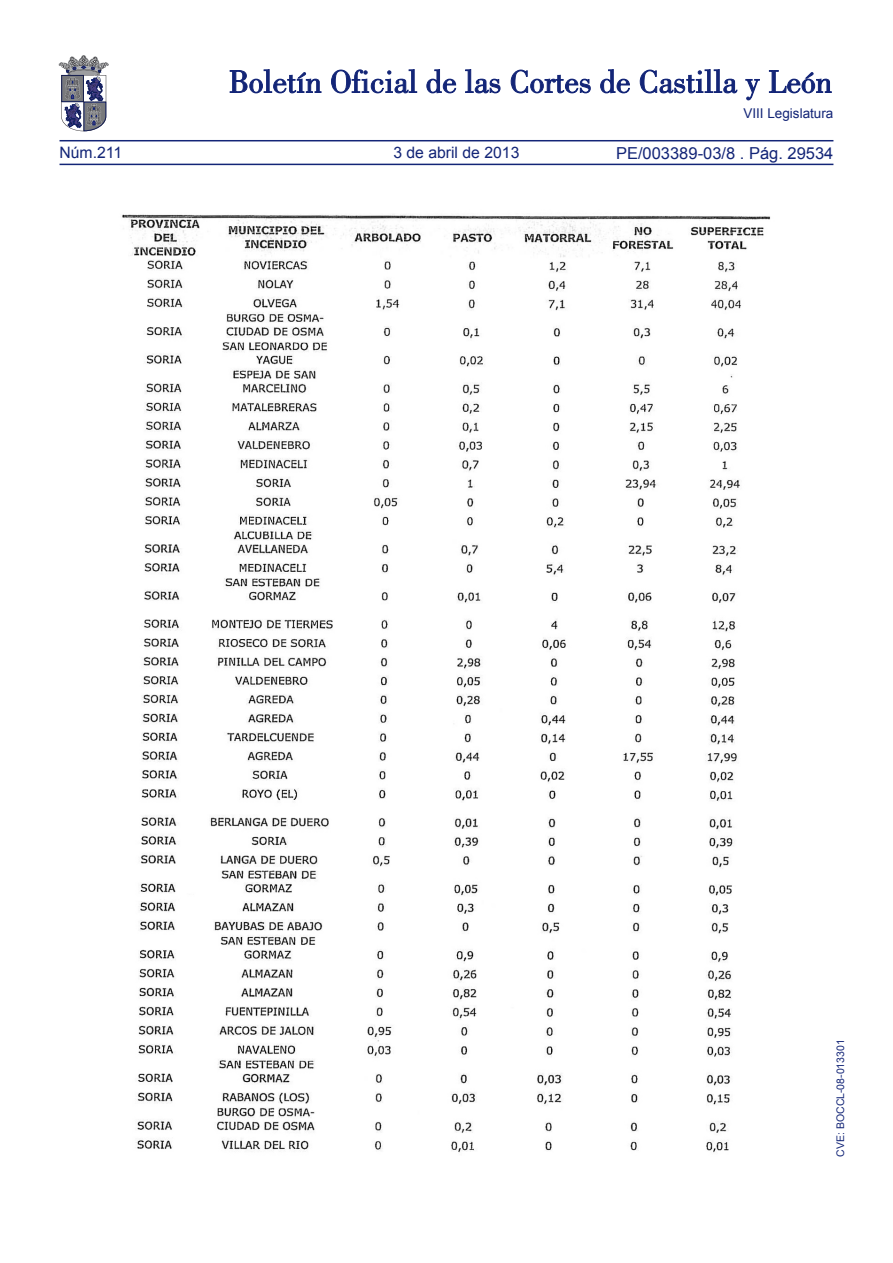
<style>
.page{position:relative;width:893px;height:1263px;background:#fff}
.page>*{position:absolute;margin:0;border:0;box-sizing:border-box;transform-origin:0 0}
.t1{font:16.5px "Arial";color:#132577}
.t2{font:15.75px "Arial";color:#132577}
.t3{font:13.5px "Arial";color:#132577}
.TEXTO_NORMAL{font:10.5px "Arial";color:#132577}
</style>
<div class="page">
<hr style="left:60px;top:164px;width:773px;height:1px;background:#132577">
<hr style="left:60px;top:140px;width:773px;height:1px;background:#132577">
<svg style="left:230px;top:69px;width:91px;height:24px"></svg>
<svg style="left:331px;top:69px;width:86px;height:24px"></svg>
<svg style="left:426px;top:69px;width:30px;height:24px"></svg>
<svg style="left:465px;top:69px;width:35px;height:24px"></svg>
<svg style="left:511px;top:70px;width:80px;height:23px"></svg>
<svg style="left:600px;top:69px;width:30px;height:24px"></svg>
<svg style="left:640px;top:69px;width:97px;height:24px"></svg>
<svg style="left:745px;top:79px;width:15px;height:21px"></svg>
<svg style="left:769px;top:70px;width:62px;height:23px"></svg>
<svg style="left:59px;top:55px;width:49px;height:76px"></svg>
<img style="left:122px;top:214px;width:649px;height:939px">
<p class="t2" style="left:60px;top:142px;width:64px">Núm.211</p>
<p class="t2" style="left:393px;top:142px;width:128px">3 de abril de 2013</p>
<p class="t3" style="left:743px;top:105px;width:92px">VIII Legislatura</p>
<p class="t1" style="left:616px;top:142px;width:219px">PE/003389-03/8 . Pág. 29534</p>
<p class="TEXTO_NORMAL" style="left:834px;top:1157px;width:119px;rotate:-90deg">CVE: BOCCL-08-013301</p>
</div>
